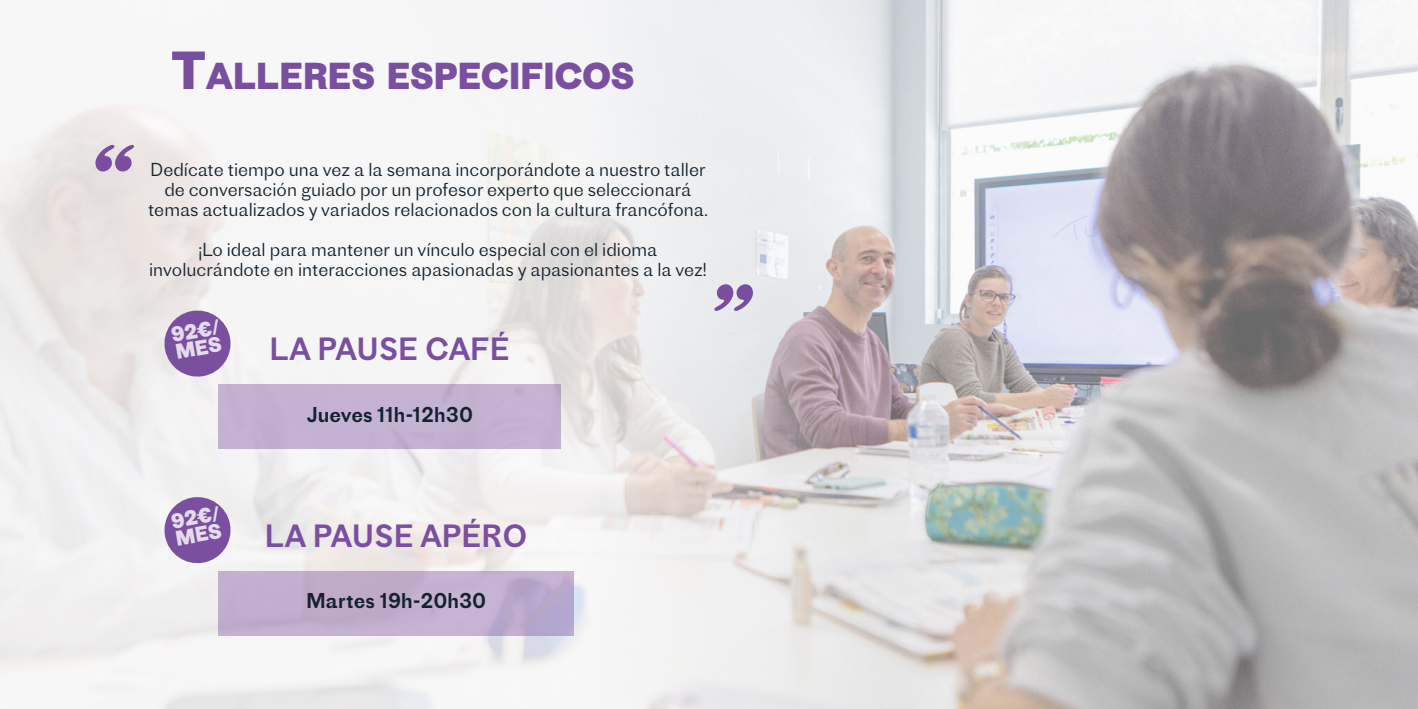
<style>
.page{position:relative;width:1418px;height:709px;background:#fff}
.page>*{position:absolute;margin:0;border:0;box-sizing:border-box;transform-origin:0 0}
.t1{font:75px "Stencil Std";color:#7a4e9f}
.t2{font:700 35px "Proto Grotesk";color:#7a4f9f}
.t3{font:30px "Proto Grotesk";letter-spacing:.01em;color:#7a4f9f}
.t4{font:20px "Proto Grotesk";color:#12222e}
.t5{font:700 19.75px/17.5px "Proto Grotesk";color:#fff}
.t6{font:300 17.5px/20px "Proto Grotesk";color:#12222e;text-align:center}
.s1{font-size:50px;color:#7a4e9f}
.s2{color:#7a4e9f}
</style>
<div class="page">
<img style="left:0;top:0;width:1417px;height:709px">
<svg style="left:163px;top:309px;width:69px;height:69px;background:#9b7cb5"></svg>
<div style="left:219px;top:384px;width:342px;height:65px;background:#c4b2d2"></div>
<svg style="left:163px;top:496px;width:69px;height:68px"></svg>
<div style="left:219px;top:571px;width:355px;height:64px;background:linear-gradient(to right,#c2aecc,#bdaccf)"></div>
<p class="t2" style="left:171px;top:51px;width:465px"><span class="s1">T</span><span class="s2">ALLERES</span> ESPECIFICOS</p>
<p class="t1" style="left:85px;top:126px;width:61px">“</p>
<p class="t6" style="left:148px;top:158px;width:561px">Dedícate tiempo una vez a la semana incorporándote a nuestro taller de conversación guiado por un profesor experto que seleccionará temas actualizados y variados relacionados con la cultura francófona.</p>
<p class="t6" style="left:149px;top:238px;width:559px">¡Lo ideal para mantener un vínculo especial con el idioma involucrándote en interacciones apasionadas y apasionantes a la vez!</p>
<p class="t5" style="left:170px;top:326px;width:50px;rotate:-10deg">92€/<br>MES</p>
<p class="t3" style="left:270px;top:327px;width:241px">LA PAUSE CAFÉ</p>
<p class="t1" style="left:763px;top:330px;width:61px;rotate:-180deg">“</p>
<p class="t4" style="left:306px;top:400px;width:168px">Jueves 11h-12h30</p>
<p class="t5" style="left:170px;top:512px;width:50px;rotate:-10deg">92€/<br>MES</p>
<p class="t3" style="left:265px;top:514px;width:264px">LA PAUSE APÉRO</p>
<p class="t4" style="left:306px;top:586px;width:181px">Martes 19h-20h30</p>
</div>
